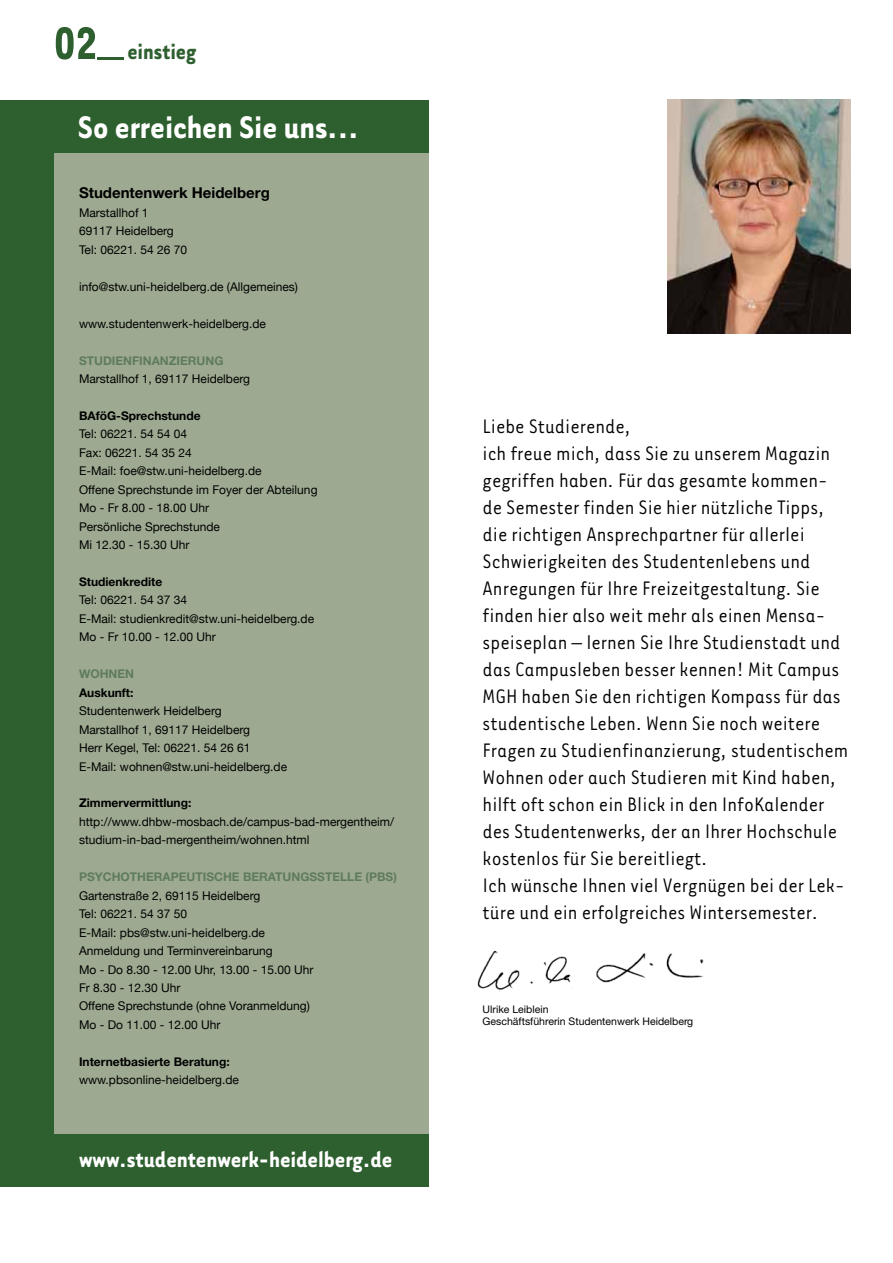
<style>
.page{position:relative;width:893px;height:1263px;background:#fff}
.page>*{position:absolute;margin:0;border:0;box-sizing:border-box;transform-origin:0 0}
.t1{font:700 36px "Tarzana Narrow";color:#fff}
.t2{font:700 25.5px "Tarzana Narrow";color:#fff}
.t3{font:700 25.5px "Tarzana Narrow";color:#2e5f2f}
.t4{font:22.5px/27px "Tarzana Narrow";color:#000}
.t5{font:700 15px "Helvetica Neue";color:#000}
.t6{font:12px/18.5px "Helvetica Neue";color:#000}
.t7{font:700 12px "Helvetica Neue";color:#5f7b5e}
.t8{font:10.5px/12.6px "Helvetica Neue";color:#000}
.s1{font-size:52.5px}
.s2{font-weight:700;color:#5f7b5e}
.s3{font-weight:700}
</style>
<div class="page">
<div style="left:0;top:100px;width:428px;height:1086px;background:#2e5f2f"></div>
<div style="left:54px;top:153px;width:374px;height:980px;background:#9daa91"></div>
<img style="left:668px;top:100px;width:182px;height:234px">
<img style="left:477px;top:950px;width:227px;height:42px">
<p class="t3" style="left:53px;top:35px;width:145px"><span class="s1">02_</span>einstieg</p>
<p class="t1" style="left:78px;top:104px;width:282px">So erreichen Sie uns...</p>
<p class="t5" style="left:79px;top:184px;width:192px">Studentenwerk Heidelberg</p>
<p class="t6" style="left:79px;top:203px;width:110px">Marstallhof 1<br>69117 Heidelberg<br>Tel: 06221. 54 26 70</p>
<p class="t6" style="left:79px;top:277px;width:221px">info@stw.uni-heidelberg.de (Allgemeines)</p>
<p class="t6" style="left:79px;top:314px;width:188px">www.studentenwerk-heidelberg.de</p>
<p class="t6" style="left:79px;top:351px;width:173px"><span class="s2">STUDIENFINANZIERUNG<br></span>Marstallhof 1, 69117 Heidelberg</p>
<p class="t6" style="left:79px;top:406px;width:240px"><span class="s3">BAföG-Sprechstunde<br></span>Tel: 06221. 54 54 04<br>Fax: 06221. 54 35 24<br>E-Mail: foe@stw.uni-heidelberg.de<br>Offene Sprechstunde im Foyer der Abteilung<br>Mo - Fr 8.00 - 18.00 Uhr<br>Persönliche Sprechstunde<br>Mi 12.30 - 15.30 Uhr</p>
<p class="t6" style="left:79px;top:572px;width:237px"><span class="s3">Studienkredite<br></span>Tel: 06221. 54 37 34<br>E-Mail: studienkredit@stw.uni-heidelberg.de<br>Mo - Fr 10.00 - 12.00 Uhr</p>
<p class="t6" style="left:79px;top:664px;width:210px"><span class="s2">Wohnen<br></span><span class="s3">Auskunft:<br></span>Studentenwerk Heidelberg<br>Marstallhof 1, 69117 Heidelberg<br>Herr Kegel, Tel: 06221. 54 26 61<br>E-Mail: wohnen@stw.uni-heidelberg.de</p>
<p class="t6" style="left:79px;top:794px;width:317px"><span class="s3">Zimmervermittlung: </span>http://www.dhbw-mosbach.de/campus-bad-mergentheim/ studium-in-bad-mergentheim/wohnen.html</p>
<p class="t7" style="left:79px;top:869px;width:60px">Psychotherapeutis</p>
<p class="t7" style="left:214px;top:869px;width:47px">che Beratungsste</p>
<p class="t7" style="left:340px;top:869px;width:58px">lle (PBS)</p>
<p class="t6" style="left:79px;top:886px;width:236px">Gartenstraße 2, 69115 Heidelberg<br>Tel: 06221. 54 37 50<br>E-Mail: pbs@stw.uni-heidelberg.de<br>Anmeldung und Terminvereinbarung<br>Mo - Do 8.30 - 12.00 Uhr, 13.00 - 15.00 Uhr<br>Fr 8.30 - 12.30 Uhr<br>Offene Sprechstunde (ohne Voranmeldung)<br>Mo - Do 11.00 - 12.00 Uhr</p>
<p class="t6" style="left:79px;top:1052px;width:161px"><span class="s3">Internetbasierte Beratung: </span>www.pbsonline-heidelberg.de</p>
<p class="t2" style="left:79px;top:1143px;width:315px">www.studentenwerk-heidelberg.de</p>
<p class="t4" style="left:483px;top:412px;width:367px">Liebe Studierende,<br>ich freue mich, dass Sie zu unserem Magazin gegriffen haben. Für das gesamte kommen&shy;de Semester finden Sie hier nützliche Tipps, die richtigen Ansprechpartner für allerlei Schwierigkeiten des Studentenlebens und Anregungen für Ihre Freizeitgestaltung. Sie finden hier also weit mehr als einen Mensa&shy;speiseplan – lernen Sie Ihre Studienstadt und das Campusleben besser kennen! Mit Campus MGH haben Sie den richtigen Kompass für das studentische Leben. Wenn Sie noch weitere Fragen zu Studienfinanzierung, studentischem Wohnen oder auch Studieren mit Kind haben, hilft oft schon ein Blick in den InfoKalender des Studentenwerks, der an Ihrer Hochschule kostenlos für Sie bereitliegt.<br>Ich wünsche Ihnen viel Vergnügen bei der Lek&shy;türe und ein erfolgreiches Wintersemester.</p>
<p class="t8" style="left:483px;top:1002px;width:212px">Ulrike Leiblein<br>Geschäftsführerin Studentenwerk Heidelberg</p>
</div>
